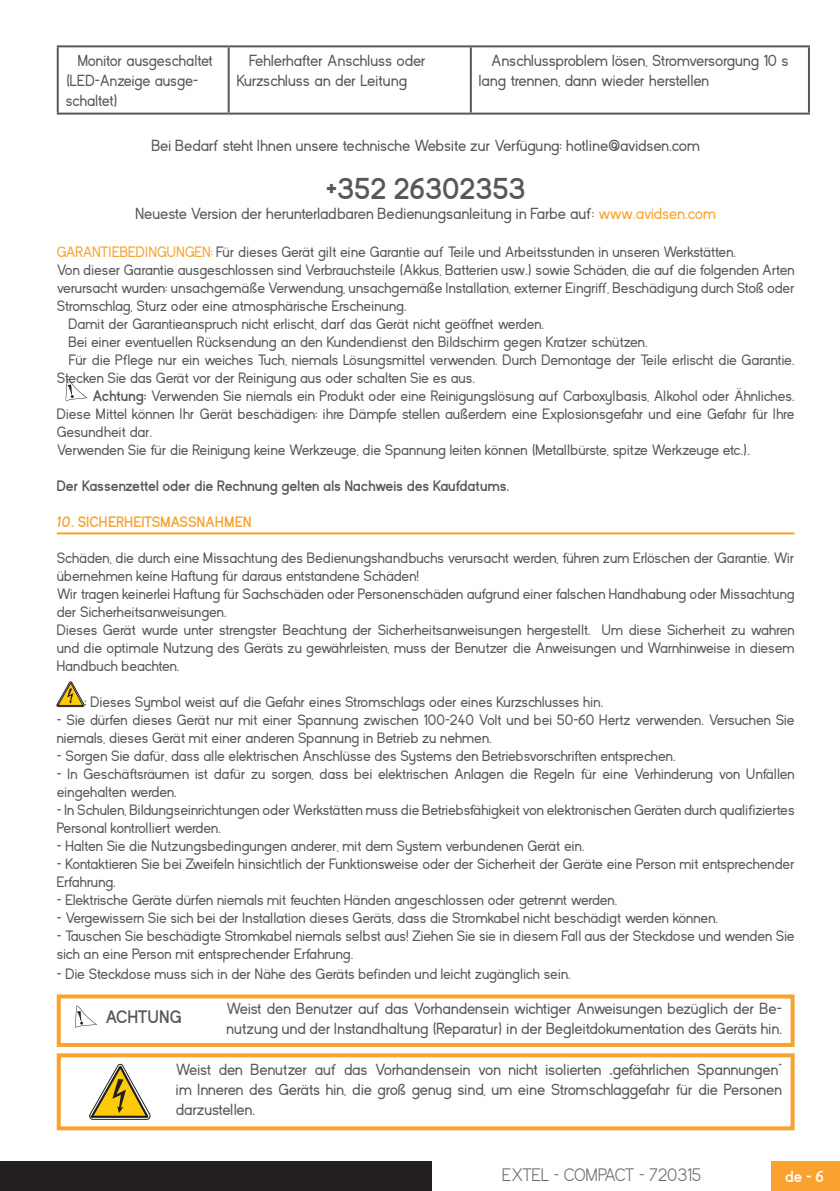
<style>
.page{position:relative;width:840px;height:1191px;background:#fff}
.page>*{position:absolute;margin:0;border:0;box-sizing:border-box;transform-origin:0 0}
.t1{font:700 30px "Kayak Sans";color:#57585a}
.t2{font:300 18px "Kayak Sans";color:#666b70}
.t3{font:700 18px "Kayak Sans";color:#57585a}
.t4{font:16px/20px "Kayak Sans";color:#57585a}
.t5{font:700 16px "Kayak Sans";color:#fff}
.t6{font:15px/18px "Kayak Sans";color:#57585a}
.t7{font:700 15px "Kayak Sans";color:#57585a}
.t8{font:700 15px "Kayak Sans";color:#f9a230}
.s1{color:#f9a230}
.s2{font-weight:700}
.s3{font-style:italic}
</style>
<div class="page">
<div style="left:0;top:1161px;width:432px;height:30px;background:#231f20"></div>
<div style="left:771px;top:1161px;width:68px;height:30px;background:#f9a230"></div>
<hr style="left:57px;top:532px;width:737px;height:2px;background:#f9a230">
<hr style="left:57px;top:45px;width:171px;height:2px;background:#57585a">
<hr style="left:228px;top:45px;width:242px;height:2px;background:#57585a">
<hr style="left:470px;top:45px;width:339px;height:2px;background:#57585a">
<hr style="left:57px;top:47px;width:2px;height:66px;background:#57585a">
<hr style="left:227px;top:47px;width:2px;height:66px;background:#57585a">
<hr style="left:469px;top:47px;width:2px;height:66px;background:#57585a">
<hr style="left:807px;top:47px;width:2px;height:66px;background:#57585a">
<hr style="left:57px;top:113px;width:171px;height:2px;background:#57585a">
<hr style="left:228px;top:113px;width:242px;height:2px;background:#57585a">
<hr style="left:470px;top:113px;width:339px;height:2px;background:#57585a">
<svg style="left:65px;top:379px;width:23px;height:23px"></svg>
<svg style="left:56px;top:681px;width:28px;height:26px"></svg>
<div style="left:57px;top:994px;width:737px;height:53px;border:4px solid #f9a230"></div>
<div style="left:57px;top:1053px;width:737px;height:77px;border:4px solid #f9a230"></div>
<svg style="left:89px;top:1064px;width:62px;height:56px"></svg>
<svg style="left:75px;top:1005px;width:22px;height:23px"></svg>
<p class="t4" style="left:66px;top:50px;width:148px">• Monitor ausgeschaltet (LED-Anzeige ausge&shy;schaltet)</p>
<p class="t4" style="left:236px;top:50px;width:190px">• Fehlerhafter Anschluss oder<br>Kurzschluss an der Leitung</p>
<p class="t4" style="left:478px;top:50px;width:311px">• Anschlussproblem lösen, Stromversorgung 10 s lang trennen, dann wieder herstellen</p>
<p class="t4" style="left:151px;top:135px;width:549px">Bei Bedarf steht Ihnen unsere technische Website zur Verfügung: hotline@avidsen.com</p>
<h1 class="t1" style="left:325px;top:172px;width:201px">+352 26302353</h1>
<p class="t4" style="left:135px;top:203px;width:581px">Neueste Version der herunterladbaren Bedienungsanleitung in Farbe auf: <span class="s1">www.avidsen.com</span></p>
<p class="t6" style="left:57px;top:243px;width:739px"><span class="s1">GARANTIEBEDINGUNGEN:</span> Für dieses Gerät gilt eine Garantie auf Teile und Arbeitsstunden in unseren Werkstätten.<br>Von dieser Garantie ausgeschlossen sind Verbrauchsteile (Akkus, Batterien usw.) sowie Schäden, die auf die folgenden Arten verursacht wurden: unsachgemäße Verwendung, unsachgemäße Installation, externer Eingriff, Beschädigung durch Stoß oder Stromschlag, Sturz oder eine atmosphärische Erscheinung.</p>
<p class="t6" style="left:57px;top:315px;width:488px">• Damit der Garantieanspruch nicht erlischt, darf das Gerät nicht geöffnet werden.</p>
<p class="t6" style="left:57px;top:333px;width:592px">• Bei einer eventuellen Rücksendung an den Kundendienst den Bildschirm gegen Kratzer schützen.</p>
<p class="t6" style="left:57px;top:351px;width:738px">• Für die Pflege nur ein weiches Tuch, niemals Lösungsmittel verwenden. Durch Demontage der Teile erlischt die Garantie.<br>Stecken Sie das Gerät vor der Reinigung aus oder schalten Sie es aus.</p>
<p class="t6" style="left:57px;top:387px;width:739px;text-indent:36px"><span class="s2">Achtung:</span> Verwenden Sie niemals ein Produkt oder eine Reinigungslösung auf Carboxylbasis, Alkohol oder Ähnliches.<br>Diese Mittel können Ihr Gerät beschädigen; ihre Dämpfe stellen außerdem eine Explosionsgefahr und eine Gefahr für Ihre Gesundheit dar.<br>Verwenden Sie für die Reinigung keine Werkzeuge, die Spannung leiten können (Metallbürste, spitze Werkzeuge etc.).</p>
<p class="t7" style="left:57px;top:477px;width:454px">Der Kassenzettel oder die Rechnung gelten als Nachweis des Kaufdatums.</p>
<p class="t8" style="left:57px;top:513px;width:196px"><span class="s3">10.</span> SICHERHEITSMASSNAHMEN</p>
<p class="t6" style="left:57px;top:549px;width:739px">Schäden, die durch eine Missachtung des Bedienungshandbuchs verursacht werden, führen zum Erlöschen der Garantie. Wir übernehmen keine Haftung für daraus entstandene Schäden!<br>Wir tragen keinerlei Haftung für Sachschäden oder Personenschäden aufgrund einer falschen Handhabung oder Missachtung der Sicherheitsanweisungen.<br>Dieses Gerät wurde unter strengster Beachtung der Sicherheitsanweisungen hergestellt. Um diese Sicherheit zu wahren und die optimale Nutzung des Geräts zu gewährleisten, muss der Benutzer die Anweisungen und Warnhinweise in diesem Handbuch beachten.</p>
<p class="t6" style="left:84px;top:693px;width:520px">: Dieses Symbol weist auf die Gefahr eines Stromschlags oder eines Kurzschlusses hin.</p>
<p class="t6" style="left:57px;top:711px;width:739px">- Sie dürfen dieses Gerät nur mit einer Spannung zwischen 100-240 Volt und bei 50-60 Hertz verwenden. Versuchen Sie niemals, dieses Gerät mit einer anderen Spannung in Betrieb zu nehmen.</p>
<p class="t6" style="left:57px;top:747px;width:620px">- Sorgen Sie dafür, dass alle elektrischen Anschlüsse des Systems den Betriebsvorschriften entsprechen.</p>
<p class="t6" style="left:57px;top:765px;width:739px">- In Geschäftsräumen ist dafür zu sorgen, dass bei elektrischen Anlagen die Regeln für eine Verhinderung von Unfällen eingehalten werden.</p>
<p class="t6" style="left:57px;top:801px;width:739px">- In Schulen, Bildungseinrichtungen oder Werkstätten muss die Betriebsfähigkeit von elektronischen Geräten durch qualifiziertes<br>Personal kontrolliert werden.</p>
<p class="t6" style="left:57px;top:837px;width:529px">- Halten Sie die Nutzungsbedingungen anderer, mit dem System verbundenen Gerät ein.</p>
<p class="t6" style="left:57px;top:855px;width:739px">- Kontaktieren Sie bei Zweifeln hinsichtlich der Funktionsweise oder der Sicherheit der Geräte eine Person mit entsprechender<br>Erfahrung.</p>
<p class="t6" style="left:57px;top:891px;width:561px">- Elektrische Geräte dürfen niemals mit feuchten Händen angeschlossen oder getrennt werden.</p>
<p class="t6" style="left:57px;top:909px;width:662px">- Vergewissern Sie sich bei der Installation dieses Geräts, dass die Stromkabel nicht beschädigt werden können.</p>
<p class="t6" style="left:57px;top:927px;width:739px">- Tauschen Sie beschädigte Stromkabel niemals selbst aus! Ziehen Sie sie in diesem Fall aus der Steckdose und wenden Sie sich an eine Person mit entsprechender Erfahrung.</p>
<p class="t6" style="left:57px;top:965px;width:515px">- Die Steckdose muss sich in der Nähe des Geräts befinden und leicht zugänglich sein.</p>
<p class="t3" style="left:105px;top:1007px;width:78px">ACHTUNG</p>
<p class="t4" style="left:226px;top:999px;width:557px">Weist den Benutzer auf das Vorhandensein wichtiger Anweisungen bezüglich der Be&shy;nutzung und der Instandhaltung (Reparatur) in der Begleitdokumentation des Geräts hin.</p>
<p class="t4" style="left:176px;top:1060px;width:607px;text-align:justify">Weist den Benutzer auf das Vorhandensein von nicht isolierten „gefährlichen Spannungen“ im Inneren des Geräts hin, die groß genug sind, um eine Stromschlaggefahr für die Personen darzustellen.</p>
<p class="t2" style="left:502px;top:1164px;width:200px">EXTEL - COMPACT - 720315</p>
<p class="t5" style="left:784px;top:1167px;width:40px">de - 6</p>
</div>
